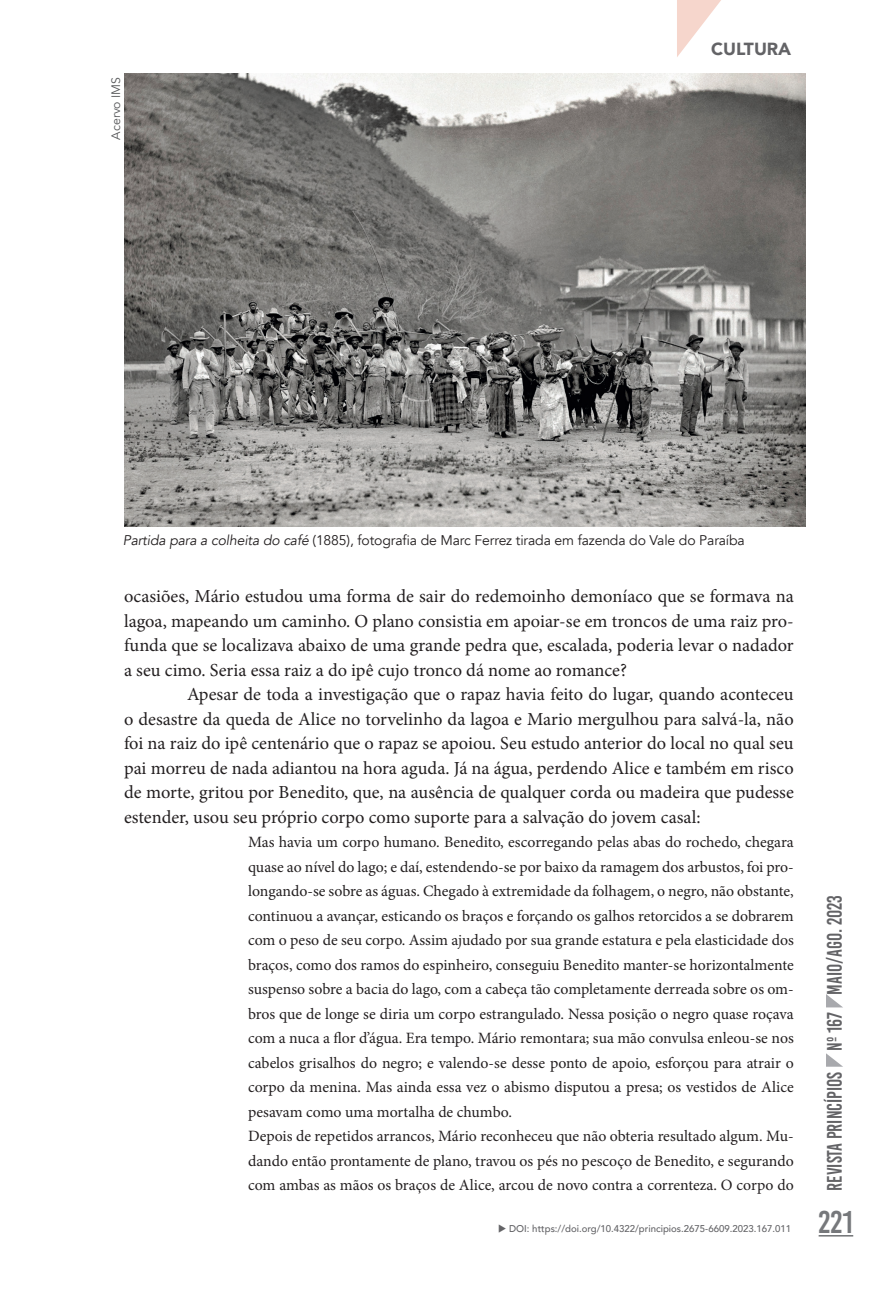
<style>
.page{position:relative;width:893px;height:1290px;background:#fff}
.page>*{position:absolute;margin:0;border:0;box-sizing:border-box;transform-origin:0 0}
.t1{font:31.5px "Bebas Kai";color:#76787b}
.t2{font:21px "Bebas Kai";color:#636366;scale:.9 1}
.t3{font:18.38px/24.5px "Minion Pro";color:#231f20;text-align:justify}
.t4{font:900 17.5px "Avenir";color:#636366}
.t5{font:15.75px/24.5px "Minion Pro";color:#231f20}
.t6{font:14px "Avenir";letter-spacing:-.01em;color:#231f20}
.t7{font:12.25px "Avenir";color:#57585a}
.t8{font:500 9.8px "Avenir";color:#636366}
.s1{font-style:italic}
</style>
<div class="page">
<hr style="left:819px;top:1235px;width:34px;height:1px;background:#76787b">
<svg style="left:826px;top:1053px;width:17px;height:14px"></svg>
<svg style="left:826px;top:994px;width:17px;height:13px"></svg>
<svg style="left:677px;top:0;width:44px;height:57px"></svg>
<img style="left:124px;top:73px;width:681px;height:453px">
<p class="t7" style="left:109px;top:140px;width:64px;rotate:-90deg">Acervo IMS</p>
<p class="t4" style="left:711px;top:34px;width:82px">CULTURA</p>
<p class="t6" style="left:123px;top:532px;width:624px"><span class="s1">Partida para a colheita do café</span> (1885), fotografia de Marc Ferrez tirada em fazenda do Vale do Paraíba</p>
<p class="t3" style="left:124px;top:584px;width:671px">ocasiões, Mário estudou uma forma de sair do redemoinho demoníaco que se formava na lagoa, mapeando um caminho. O plano consistia em apoiar-se em troncos de uma raiz pro&shy;funda que se localizava abaixo de uma grande pedra que, escalada, poderia levar o nadador a seu cimo. Seria essa raiz a do ipê cujo tronco dá nome ao romance?</p>
<p class="t3" style="left:124px;top:682px;width:671px;text-indent:63px">Apesar de toda a investigação que o rapaz havia feito do lugar, quando aconteceu o desastre da queda de Alice no torvelinho da lagoa e Mario mergulhou para salvá-la, não foi na raiz do ipê centenário que o rapaz se apoiou. Seu estudo anterior do local no qual seu pai morreu de nada adiantou na hora aguda. Já na água, perdendo Alice e também em risco de morte, gritou por Benedito, que, na ausência de qualquer corda ou madeira que pudesse estender, usou seu próprio corpo como suporte para a salvação do jovem casal:</p>
<p class="t5" style="left:248px;top:830px;width:547px">Mas havia um corpo humano. Benedito, escorregando pelas abas do rochedo, chegara quase ao nível do lago; e daí, estendendo-se por baixo da ramagem dos arbustos, foi pro&shy;longando-se sobre as águas. Chegado à extremidade da folhagem, o negro, não obstante, continuou a avançar, esticando os braços e forçando os galhos retorcidos a se dobrarem com o peso de seu corpo. Assim ajudado por sua grande estatura e pela elasticidade dos braços, como dos ramos do espinheiro, conseguiu Benedito manter-se horizontalmente suspenso sobre a bacia do lago, com a cabeça tão completamente derreada sobre os om&shy;bros que de longe se diria um corpo estrangulado. Nessa posição o negro quase roçava com a nuca a flor d’água. Era tempo. Mário remontara; sua mão convulsa enleou-se nos cabelos grisalhos do negro; e valendo-se desse ponto de apoio, esforçou para atrair o corpo da menina. Mas ainda essa vez o abismo disputou a presa; os vestidos de Alice pesavam como uma mortalha de chumbo.<br>Depois de repetidos arrancos, Mário reconheceu que não obteria resultado algum. Mu&shy;dando então prontamente de plano, travou os pés no pescoço de Benedito, e segurando com ambas as mãos os braços de Alice, arcou de novo contra a correnteza. O corpo do</p>
<p class="t8" style="left:498px;top:1220px;width:295px">◆ DOI: https://doi.org/10.4322/principios.2675-6609.2023.167.011</p>
<h2 class="t2" style="left:823px;top:1191px;width:330px;rotate:-90deg">Revista Princípios nº 167 MAIO/AGO. 2023</h2>
<h1 class="t1" style="left:819px;top:1205px;width:36px">221</h1>
</div>
